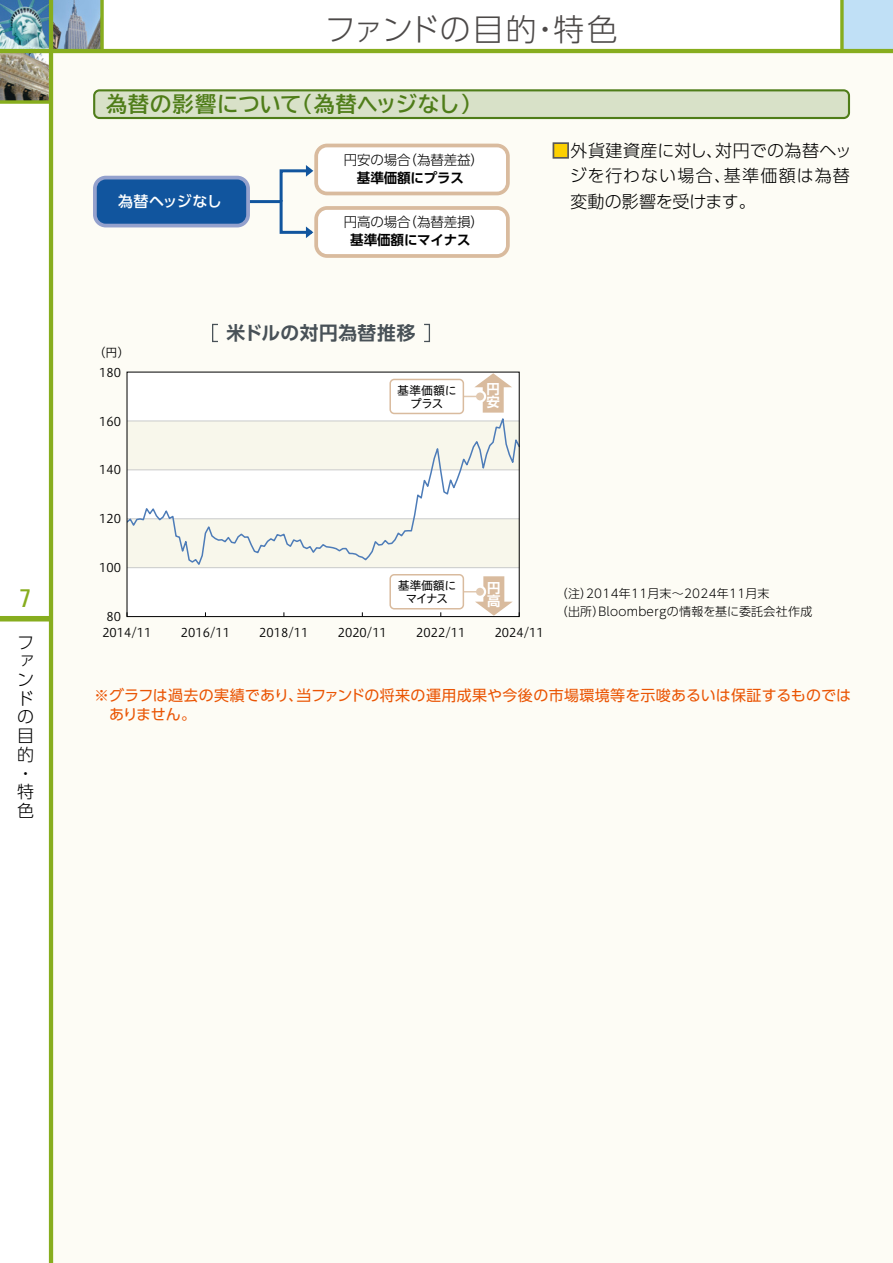
<style>
.page{position:relative;width:893px;height:1263px;background:#fff}
.page>*{position:absolute;margin:0;border:0;box-sizing:border-box;transform-origin:0 0}
.t1{font:300 30.9px "UD Shin Go Pro";letter-spacing:.005em;color:#4c4948}
.t2{font:condensed 25.5px "Univers";color:#87ad1e}
.t3{font:700 21.3px "TBUD Go Std";letter-spacing:.02em;color:#4f7d19}
.t4{font:700 18.75px "UD Shin Go Pro De";letter-spacing:.025em;color:#485157}
.t5{font:300 16.95px/18.8px "UD Shin Go Pro";letter-spacing:.03em;color:#000}
.t6{font:15px/19.2px "UD Shin Go Pro";letter-spacing:.01em;color:#ea5504}
.t7{font:500 15px "UD Shin Go Pro";letter-spacing:-.005em;color:#fff}
.t8{font:300 13.5px "UD Shin Go Pro";letter-spacing:-.01em;color:#000}
.t9{font:700 13.5px "UD Shin Go Pro De";letter-spacing:-.01em;color:#000}
.t10{font:700 13.35px/13.4px "UD Shin Go Pro De";color:#fff}
.t11{font:12px "Hiragino UD Sans Std W3";color:#000}
.t12{font:300 12px/18px "UD Shin Go Pro";letter-spacing:.025em;color:#000}
.t13{font:12px/13.5px "Hiragino UD Sans Std W4";letter-spacing:-.045em;color:#000;text-align:center}
.t14{font:12px/13.5px "Hiragino UD Sans Std W4";letter-spacing:-.025em;color:#000;text-align:center}
.s1{color:#fdd000}
</style>
<div class="page">
<img style="left:53px;top:0;width:47px;height:49px">
<img style="left:0;top:0;width:49px;height:100px">
<div style="left:842px;top:0;width:51px;height:51px;background:#c0e0f6"></div>
<svg style="left:840px;top:0;width:4px;height:49px"></svg>
<div style="left:51px;top:51px;width:842px;height:1212px;background:#fdfcf5"></div>
<div style="left:0;top:616px;width:51px;height:5px;background:#87ad1e"></div>
<hr style="left:49px;top:0;width:4px;height:1263px;background:#87ad1e">
<hr style="left:0;top:49px;width:893px;height:4px;background:#87ad1e">
<svg style="left:0;top:100px;width:49px;height:4px"></svg>
<svg style="left:100px;top:0;width:4px;height:49px"></svg>
<svg style="left:93px;top:89px;width:757px;height:30px;background:#c4d2af"></svg>
<div style="left:553px;top:142px;width:16px;height:17px;border:2px solid #595757"></div>
<hr style="left:249px;top:200px;width:32px;height:3px;background:#11559e">
<svg style="left:278px;top:144px;width:232px;height:114px"></svg>
<svg style="left:93px;top:176px;width:157px;height:51px;background:#2a64a7"></svg>
<div style="left:212px;top:324px;width:7px;height:18px;border:1px solid #485157"></div>
<div style="left:423px;top:324px;width:7px;height:18px;border:1px solid #485157"></div>
<div style="left:127px;top:372px;width:392px;height:244px;background:#fff"></div>
<hr style="left:127px;top:567px;width:392px;height:1px;background:#c9caca">
<svg style="left:129px;top:413px;width:391px;height:154px"></svg>
<div style="left:127px;top:372px;width:392px;height:245px;border:1px solid #000"></div>
<svg style="left:474px;top:373px;width:38px;height:40px"></svg>
<div style="left:410px;top:394px;width:70px;height:5px;background:#f6efe8"></div>
<div style="left:474px;top:390px;width:12px;height:13px;border:4px solid #fff;border-radius:50%"></div>
<hr style="left:410px;top:396px;width:70px;height:1px;background:#e1c9b1">
<div style="left:476px;top:392px;width:8px;height:8px;background:#e1c9b1;border-radius:50%"></div>
<div style="left:390px;top:379px;width:73px;height:34px;background:#fff;border-radius:4px"></div>
<div style="left:389px;top:379px;width:75px;height:35px;border:2px solid #d9bb9e;border-radius:4px"></div>
<svg style="left:475px;top:576px;width:38px;height:40px"></svg>
<svg style="left:464px;top:589px;width:10px;height:5px"></svg>
<div style="left:474px;top:585px;width:12px;height:13px;border:4px solid #fff;border-radius:50%"></div>
<hr style="left:410px;top:591px;width:70px;height:1px;background:#e1c9b1">
<div style="left:476px;top:588px;width:8px;height:8px;background:#e1c9b1;border-radius:50%"></div>
<div style="left:390px;top:575px;width:73px;height:34px;background:#fff;border-radius:4px"></div>
<div style="left:389px;top:574px;width:75px;height:35px;border:2px solid #d9bb9e;border-radius:4px"></div>
<h2 class="t2" style="left:20px;top:582px;width:13px">7</h2>
<h3 class="t5" style="left:17px;top:632px;width:18px">ファンドの目的・特色</h3>
<h1 class="t1" style="left:325px;top:4px;width:295px">ファンドの目的・特色</h1>
<h3 class="t3" style="left:106px;top:87px;width:377px">為替の影響について（為替ヘッジなし）</h3>
<p class="t7" style="left:118px;top:189px;width:105px">為替ヘッジなし</p>
<p class="t8" style="left:344px;top:149px;width:142px">円安の場合（為替差益）</p>
<p class="t9" style="left:357px;top:167px;width:109px">基準価額にプラス</p>
<p class="t8" style="left:344px;top:211px;width:142px">円高の場合（為替差損）</p>
<p class="t9" style="left:350px;top:229px;width:122px">基準価額にマイナス</p>
<h3 class="t5" style="left:570px;top:137px;width:284px;line-height:25.5px;text-align:justify;text-indent:-17px"><span class="s1">■</span>外貨建資産に対し、対円での為替ヘッジを行わない場合、基準価額は為替変動の影響を受けます。</h3>
<p class="t11" style="left:94px;top:343px;width:37px">（円）</p>
<p class="t11" style="left:99px;top:363px;width:23px">180</p>
<p class="t11" style="left:99px;top:412px;width:23px">160</p>
<p class="t11" style="left:99px;top:461px;width:23px">140</p>
<p class="t11" style="left:99px;top:510px;width:23px">120</p>
<p class="t11" style="left:99px;top:559px;width:23px">100</p>
<p class="t11" style="left:107px;top:607px;width:16px">80</p>
<h3 class="t4" style="left:226px;top:318px;width:190px">米ドルの対円為替推移</h3>
<p class="t14" style="left:397px;top:383px;width:61px">基準価額にプラス</p>
<p class="t10" style="left:486px;top:382px;width:14px">円安</p>
<p class="t13" style="left:398px;top:578px;width:60px">基準価額にマイナス</p>
<p class="t10" style="left:487px;top:581px;width:14px">円高</p>
<p class="t11" style="left:102px;top:624px;width:51px">2014/11</p>
<p class="t11" style="left:181px;top:624px;width:51px">2016/11</p>
<p class="t11" style="left:259px;top:624px;width:51px">2018/11</p>
<p class="t11" style="left:338px;top:624px;width:51px">2020/11</p>
<p class="t11" style="left:416px;top:624px;width:51px">2022/11</p>
<p class="t11" style="left:495px;top:624px;width:51px">2024/11</p>
<p class="t12" style="left:556px;top:584px;width:258px">（注）2014年11月末～2024年11月末<br>（出所）Bloombergの情報を基に委託会社作成</p>
<p class="t6" style="left:109px;top:686px;width:744px;text-indent:-15px">※グラフは過去の実績であり、当ファンドの将来の運用成果や今後の市場環境等を示唆あるいは保証するものではありません。</p>
</div>
